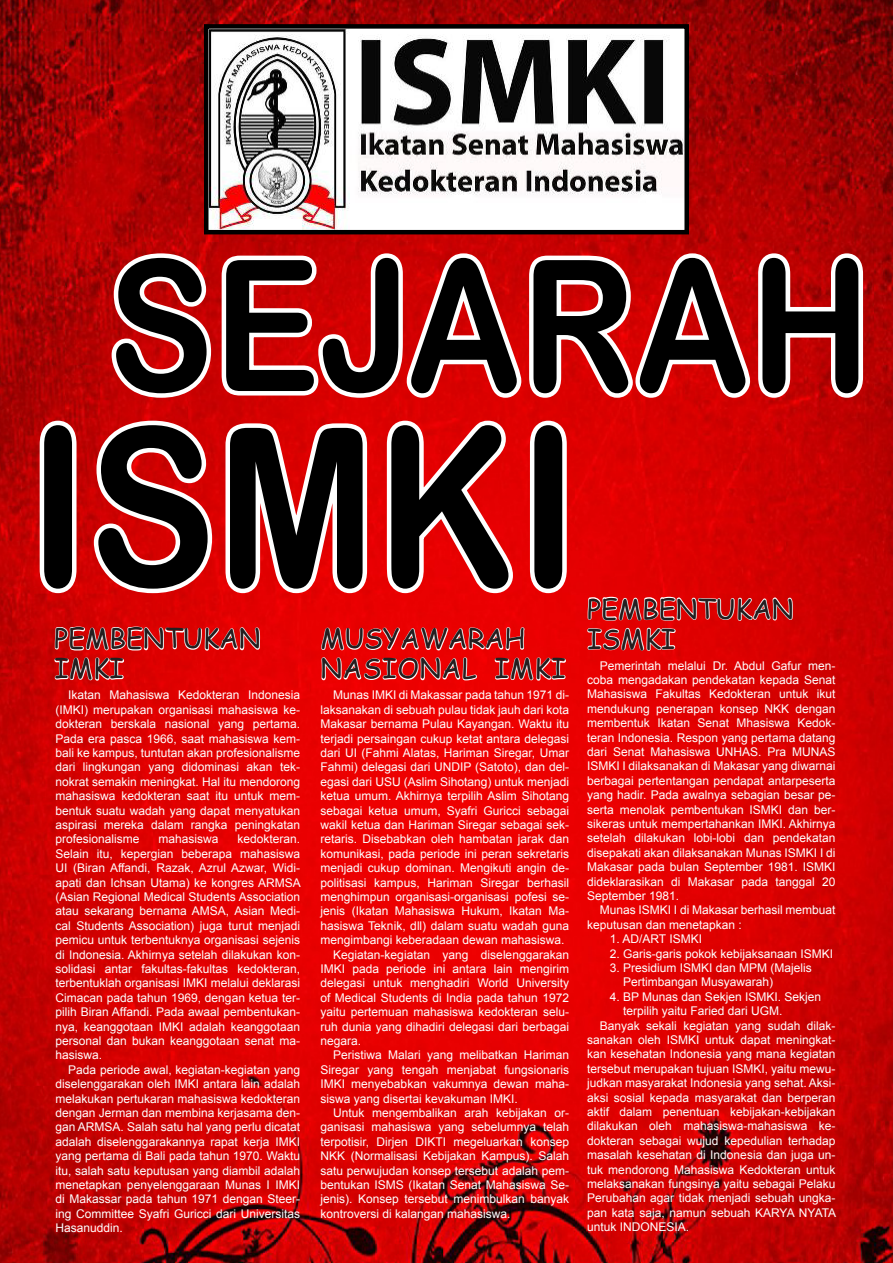
<style>
.page{position:relative;width:893px;height:1263px;background:#fff}
.page>*{position:absolute;margin:0;border:0;box-sizing:border-box;transform-origin:0 0}
.t1{font:220.8px "Arial Rounded MT Bold";color:#000;scale:.87 1}
.t2{font:182.85px "Arial Rounded MT Bold";color:#000;scale:.87 1}
.t3{font:27px/30px "Comic Sans MS";color:#231f20}
.t4{font:27px/30px "Comic Sans MS";letter-spacing:.02em;color:#231f20}
.t5{font:12px/14.4px "Arial";color:#fff;text-align:justify}
</style>
<div class="page">
<img style="left:0;top:0;width:893px;height:1263px">
<img style="left:209px;top:29px;width:475px;height:200px">
<div style="left:204px;top:24px;width:485px;height:210px;border:4px solid #000"></div>
<svg style="left:33px;top:246px;width:837px;height:465px"></svg>
<p class="t2" style="left:108px;top:218px;width:879px">SEJARAH</p>
<p class="t1" style="left:28px;top:377px;width:634px">ISMKI</p>
<p class="t3" style="left:54px;top:623px;width:208px">PEMBENTUKAN<br>IMKI</p>
<p class="t4" style="left:321px;top:623px;width:247px">MUSYAWARAH<br>NASIONAL IMKI</p>
<p class="t5" style="left:56px;top:688px;width:246px;text-indent:13px">Ikatan Mahasiswa Kedokteran Indonesia (IMKI) merupakan organisasi mahasiswa ke&shy;dokteran berskala nasional yang pertama.<br>Pada era pasca 1966, saat mahasiswa kem&shy;bali ke kampus, tuntutan akan profesionalisme dari lingkungan yang didominasi akan tek&shy;nokrat semakin meningkat. Hal itu mendorong mahasiswa kedokteran saat itu untuk mem&shy;bentuk suatu wadah yang dapat menyatukan aspirasi mereka dalam rangka peningkatan profesionalisme</p>
<p class="t5" style="left:56px;top:832px;width:247px;text-indent:182px">kedokteran.<br>Selain itu, kepergian beberapa mahasiswa UI (Biran Affandi, Razak, Azrul Azwar, Widi&shy;apati dan Ichsan Utama) ke kongres ARMSA (Asian Regional Medical Students Association atau sekarang bernama AMSA, Asian Medi&shy;cal Students Association) juga turut menjadi pemicu untuk terbentuknya organisasi sejenis di Indonesia. Akhirnya setelah dilakukan kon&shy;solidasi antar fakultas-fakultas kedokteran, terbentuklah organisasi IMKI melalui deklarasi Cimacan pada tahun 1969, dengan ketua ter&shy;pilih Biran Affandi. Pada awaal pembentukan&shy;nya, keanggotaan IMKI adalah keanggotaan personal dan bukan keanggotaan senat ma&shy;hasiswa.</p>
<p class="t5" style="left:56px;top:1062px;width:246px;text-indent:13px">Pada periode awal, kegiatan-kegiatan yang diselenggarakan oleh IMKI antara lain adalah melakukan pertukaran mahasiswa kedokteran dengan Jerman dan membina kerjasama den&shy;gan ARMSA. Salah satu hal yang perlu dicatat adalah diselenggarakannya rapat kerja IMKI yang pertama di Bali pada tahun 1970. Waktu itu, salah satu keputusan yang diambil adalah menetapkan penyelenggaraan Munas I IMKI di Makassar pada tahun 1971 dengan Steer&shy;ing Committee Syafri Guricci dari Universitas Hasanuddin.</p>
<p class="t5" style="left:158px;top:832px;width:62px">mahasiswa</p>
<p class="t5" style="left:321px;top:688px;width:250px;text-indent:13px">Munas IMKI di Makassar pada tahun 1971 di&shy;laksanakan di sebuah pulau tidak jauh dari kota Makasar bernama Pulau Kayangan. Waktu itu terjadi persaingan cukup ketat antara delegasi dari UI (Fahmi Alatas, Hariman Siregar, Umar Fahmi) delegasi dari UNDIP (Satoto), dan del&shy;egasi dari USU (Aslim Sihotang) untuk menjadi ketua umum. Akhirnya terpilih Aslim Sihotang sebagai ketua umum, Syafri Guricci sebagai wakil ketua dan Hariman Siregar sebagai sek&shy;retaris. Disebabkan oleh hambatan jarak dan komunikasi, pada periode ini peran sekretaris menjadi cukup dominan. Mengikuti angin de&shy;politisasi kampus, Hariman Siregar berhasil menghimpun organisasi-organisasi pofesi se&shy;jenis (Ikatan Mahasiswa Hukum, Ikatan Ma&shy;hasiswa Teknik, dll) dalam suatu wadah guna mengimbangi keberadaan dewan mahasiswa.</p>
<p class="t5" style="left:321px;top:947px;width:250px;text-indent:13px">Kegiatan-kegiatan yang diselenggarakan IMKI pada periode ini antara lain mengirim delegasi untuk menghadiri World University of Medical Students di India pada tahun 1972 yaitu pertemuan mahasiswa kedokteran selu&shy;ruh dunia yang dihadiri delegasi dari berbagai negara.</p>
<p class="t5" style="left:321px;top:1048px;width:250px;text-indent:13px">Peristiwa Malari yang melibatkan Hariman Siregar yang tengah menjabat fungsionaris IMKI menyebabkan vakumnya dewan maha&shy;siswa yang disertai kevakuman IMKI.</p>
<p class="t5" style="left:321px;top:1106px;width:250px;text-indent:13px">Untuk mengembalikan arah kebijakan or&shy;ganisasi mahasiswa yang sebelumnya telah terpotisir, Dirjen DIKTI megeluarkan konsep NKK (Normalisasi Kebijakan Kampus). Salah satu perwujudan konsep tersebut adalah pem&shy;bentukan ISMS (Ikatan Senat Mahasiswa Se&shy;jenis). Konsep tersebut menimbulkan banyak kontroversi di kalangan mahasiswa.</p>
<p class="t3" style="left:587px;top:593px;width:208px">PEMBENTUKAN</p>
<p class="t3" style="left:587px;top:623px;width:90px">ISMKI</p>
<p class="t5" style="left:587px;top:658px;width:250px;text-indent:13px">Pemerintah melalui Dr. Abdul Gafur men&shy;coba mengadakan pendekatan kepada Senat Mahasiswa Fakultas Kedokteran untuk ikut mendukung penerapan konsep NKK dengan membentuk Ikatan Senat Mhasiswa Kedok&shy;teran Indonesia. Respon yang pertama datang dari Senat Mahasiswa UNHAS. Pra MUNAS ISMKI I dilaksanakan di Makasar yang diwarnai berbagai pertentangan pendapat antarpeserta yang hadir. Pada awalnya sebagian besar pe&shy;serta menolak pembentukan ISMKI dan ber&shy;sikeras untuk mempertahankan IMKI. Akhirnya setelah dilakukan lobi-lobi dan pendekatan disepakati akan dilaksanakan Munas ISMKI I di Makasar pada bulan September 1981. ISMKI dideklarasikan di Makasar pada tanggal 20<br>September 1981.</p>
<p class="t5" style="left:587px;top:903px;width:250px;text-indent:13px">Munas ISMKI I di Makasar berhasil membuat keputusan dan menetapkan :</p>
<p class="t5" style="left:610px;top:932px;width:94px">1. AD/ART ISMKI</p>
<p class="t5" style="left:610px;top:946px;width:225px">2. Garis-garis pokok kebijaksanaan ISMKI</p>
<p class="t5" style="left:610px;top:961px;width:204px">3. Presidium ISMKI dan MPM (Majelis</p>
<p class="t5" style="left:623px;top:975px;width:152px">Pertimbangan Musyawarah)</p>
<p class="t5" style="left:610px;top:989px;width:213px">4. BP Munas dan Sekjen ISMKI. Sekjen</p>
<p class="t5" style="left:623px;top:1004px;width:161px">terpilih yaitu Faried dari UGM.</p>
<p class="t5" style="left:587px;top:1018px;width:251px;text-indent:13px">Banyak sekali kegiatan yang sudah dilak&shy;sanakan oleh ISMKI untuk dapat meningkat&shy;kan kesehatan Indonesia yang mana kegiatan tersebut merupakan tujuan ISMKI, yaitu mewu&shy;judkan masyarakat Indonesia yang sehat. Aksi&shy;aksi sosial kepada masyarakat dan berperan aktif dalam penentuan kebijakan-kebijakan dilakukan oleh mahasiswa-mahasiswa ke&shy;dokteran sebagai wujud kepedulian terhadap masalah kesehatan di Indonesia dan juga un&shy;tuk mendorong Mahasiswa Kedokteran untuk melaksanakan fungsinya yaitu sebagai Pelaku Perubahan agar tidak menjadi sebuah ungka&shy;pan kata saja, namun sebuah KARYA NYATA untuk INDONESIA.</p>
</div>
